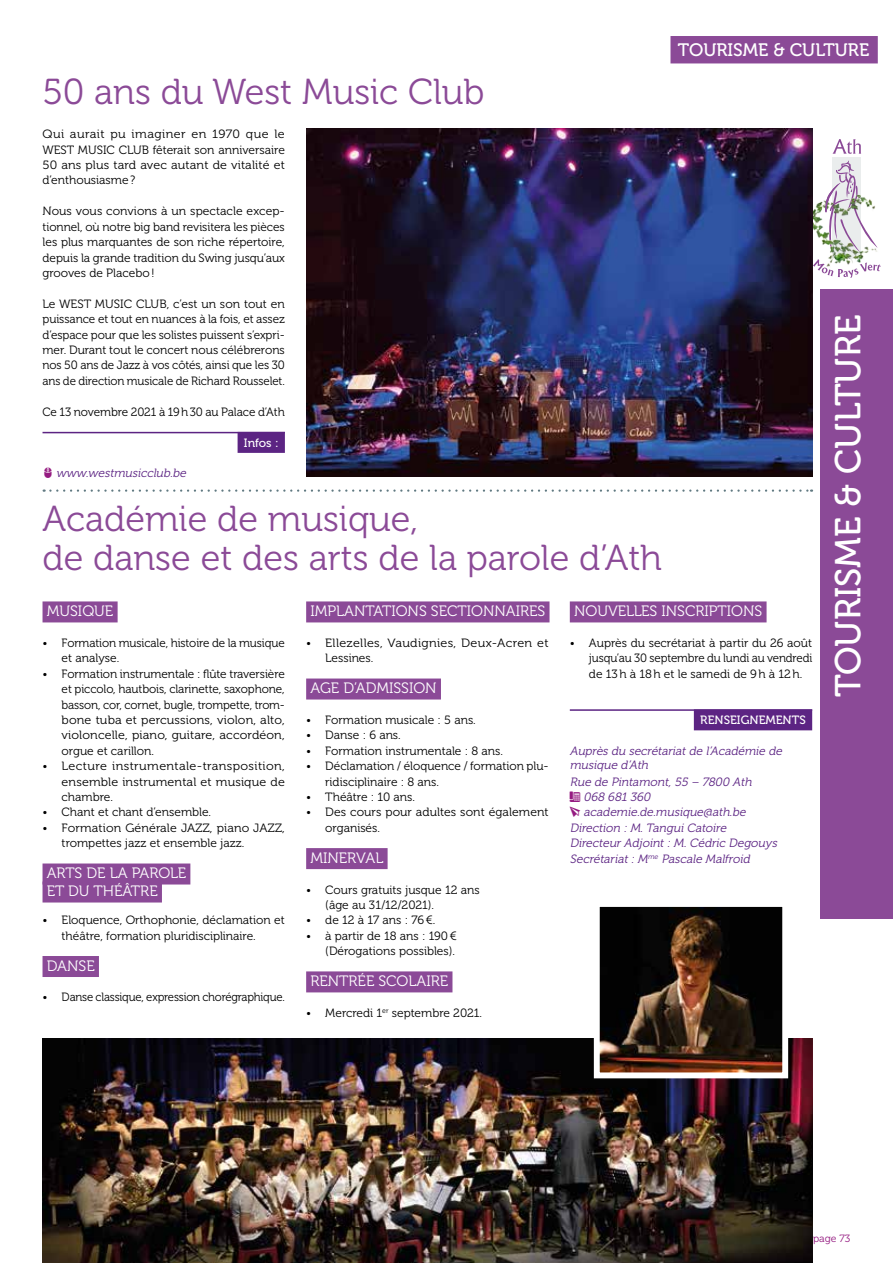
<style>
.page{position:relative;width:893px;height:1263px;background:#fff}
.page>*{position:absolute;margin:0;border:0;box-sizing:border-box;transform-origin:0 0}
.t1{font:36px/39px "Museo 300";color:#8b4a97}
.t2{font:36px "Museo 500";color:#fff}
.t3{font:18px "Museo 500";color:#fff}
.t4{font:15px/18px "Museo 300";color:#fff}
.t5{font:12px/15.5px "Museo 300";color:#000}
.t6{font:italic 12px/14.4px "Museo 300";color:#5c2483}
.t7{font:12px/15.5px "Museo 300";color:#000;text-align:justify;scale:1.05 1}
.t8{font:12px/15.5px "Museo 300";letter-spacing:.025em;color:#000;scale:1.05 1}
.t9{font:12px "Museo 300";color:#000;scale:.95 1}
.t10{font:12px "Museo 500";color:#fff}
.s1{font-family:"Museo 100"}
</style>
<div class="page">
<div style="left:670px;top:36px;width:208px;height:27px;background:#8b4a97"></div>
<div style="left:821px;top:289px;width:72px;height:629px;background:#8b4a97"></div>
<div style="left:832px;top:157px;width:29px;height:101px;background:#eaeded"></div>
<img style="left:812px;top:193px;width:66px;height:75px">
<svg style="left:825px;top:160px;width:52px;height:93px"></svg>
<svg style="left:813px;top:259px;width:68px;height:19px"></svg>
<svg style="left:832px;top:139px;width:29px;height:15px"></svg>
<img style="left:43px;top:1039px;width:769px;height:224px">
<div style="left:238px;top:432px;width:47px;height:21px;background:#5c2483"></div>
<hr style="left:43px;top:432px;width:242px;height:1px;background:#5c2483">
<svg style="left:44px;top:489px;width:768px;height:3px"></svg>
<div style="left:43px;top:601px;width:75px;height:21px;background:#8b4a97"></div>
<div style="left:43px;top:863px;width:147px;height:21px;background:#8b4a97"></div>
<div style="left:43px;top:881px;width:119px;height:21px;background:#8b4a97"></div>
<div style="left:43px;top:956px;width:56px;height:21px;background:#8b4a97"></div>
<div style="left:306px;top:601px;width:243px;height:21px;background:#8b4a97"></div>
<div style="left:306px;top:678px;width:135px;height:21px;background:#8b4a97"></div>
<div style="left:306px;top:848px;width:82px;height:21px;background:#8b4a97"></div>
<div style="left:306px;top:971px;width:146px;height:21px;background:#8b4a97"></div>
<div style="left:570px;top:601px;width:197px;height:21px;background:#8b4a97"></div>
<div style="left:694px;top:709px;width:118px;height:21px;background:#5c2483"></div>
<hr style="left:570px;top:709px;width:242px;height:2px;background:#5c2483">
<img style="left:306px;top:129px;width:506px;height:347px">
<img style="left:591px;top:906px;width:200px;height:175px">
<h2 class="t3" style="left:678px;top:40px;width:193px">TOURISME &amp; CULTURE</h2>
<h1 class="t1" style="left:43px;top:72px;width:444px">50 ans du West Music Club</h1>
<p class="t7" style="left:43px;top:127px;width:232px">Qui aurait pu imaginer en 1970 que le WEST MUSIC CLUB fêterait son anniversaire 50 ans plus tard avec autant de vitalité et d’enthousiasme?</p>
<p class="t5" style="left:43px;top:204px;width:244px;text-align:justify">Nous vous convions à un spectacle excep&shy;tionnel, où notre big band revisitera les pièces les plus marquantes de son riche répertoire, depuis la grande tradition du Swing jusqu’aux grooves de Placebo!</p>
<p class="t5" style="left:43px;top:296px;width:244px;text-align:justify">Le WEST MUSIC CLUB, c’est un son tout en puissance et tout en nuances à la fois, et assez d’espace pour que les solistes puissent s’expri&shy;mer. Durant tout le concert nous célébrerons nos 50 ans de Jazz à vos côtés, ainsi que les 30 ans de direction musicale de Richard Rousselet.</p>
<p class="t5" style="left:43px;top:404px;width:244px">Ce 13 novembre 2021 à 19h30 au Palace d’Ath</p>
<p class="t10" style="left:244px;top:436px;width:36px">Infos :</p>
<p class="t6" style="left:56px;top:466px;width:134px">www.westmusicclub.be</p>
<h1 class="t1" style="left:43px;top:500px;width:621px">Académie de musique,<br>de danse et des arts de la parole d’Ath</h1>
<p class="t4" style="left:47px;top:602px;width:68px">MUSIQUE</p>
<p class="t5" style="left:62px;top:635px;width:225px;text-indent:-19px"><span class="s1">•</span> Formation musicale, histoire de la musique et analyse.</p>
<p class="t5" style="left:62px;top:666px;width:225px;text-align:justify;text-indent:-19px"><span class="s1">•</span> Formation instrumentale : flûte traversière et piccolo, hautbois, clarinette, saxophone, basson, cor, cornet, bugle, trompette, trom&shy;bone tuba et percussions, violon, alto, violoncelle, piano, guitare, accordéon, orgue et carillon.</p>
<p class="t7" style="left:62px;top:759px;width:214px;text-indent:-19px"><span class="s1">•</span> Lecture instrumentale-transposition, ensemble instrumental et musique de chambre.</p>
<p class="t5" style="left:43px;top:805px;width:170px"><span class="s1">•</span> Chant et chant d’ensemble.</p>
<p class="t5" style="left:62px;top:820px;width:225px;text-indent:-19px"><span class="s1">•</span> Formation Générale JAZZ, piano JAZZ, trompettes jazz et ensemble jazz.</p>
<p class="t4" style="left:47px;top:864px;width:141px">ARTS DE LA PAROLE<br>ET DU THÉÂTRE</p>
<p class="t5" style="left:62px;top:913px;width:225px;text-indent:-19px"><span class="s1">•</span> Eloquence, Orthophonie, déclamation et théâtre, formation pluridisciplinaire.</p>
<p class="t4" style="left:47px;top:957px;width:49px">DANSE</p>
<p class="t9" style="left:43px;top:991px;width:257px"><span class="s1">•</span> Danse classique, expression chorégraphique.</p>
<p class="t4" style="left:310px;top:602px;width:236px">IMPLANTATIONS SECTIONNAIRES</p>
<p class="t8" style="left:325px;top:635px;width:214px;text-indent:-19px"><span class="s1">•</span> Ellezelles, Vaudignies, Deux-Acren et<br>Lessines.</p>
<p class="t4" style="left:310px;top:679px;width:128px">AGE D’ADMISSION</p>
<p class="t5" style="left:306px;top:712px;width:171px"><span class="s1">•</span> Formation musicale : 5 ans.</p>
<p class="t5" style="left:306px;top:728px;width:96px"><span class="s1">•</span> Danse : 6 ans.</p>
<p class="t5" style="left:306px;top:743px;width:198px"><span class="s1">•</span> Formation instrumentale : 8 ans.</p>
<p class="t5" style="left:325px;top:759px;width:225px;text-indent:-19px"><span class="s1">•</span> Déclamation / éloquence / formation plu&shy;ridisciplinaire : 8 ans.</p>
<p class="t5" style="left:306px;top:789px;width:110px"><span class="s1">•</span> Théâtre : 10 ans.</p>
<p class="t5" style="left:325px;top:805px;width:225px;text-indent:-19px"><span class="s1">•</span> Des cours pour adultes sont également organisés.</p>
<p class="t4" style="left:310px;top:849px;width:74px">MINERVAL</p>
<p class="t5" style="left:325px;top:882px;width:156px;text-indent:-19px"><span class="s1">•</span> Cours gratuits jusque 12 ans (âge au 31/12/2021).</p>
<p class="t5" style="left:306px;top:913px;width:131px"><span class="s1">•</span> de 12 à 17 ans : 76€.</p>
<p class="t5" style="left:306px;top:928px;width:152px;text-align:right"><span class="s1">•</span> à partir de 18 ans : 190€ (Dérogations possibles).</p>
<p class="t4" style="left:310px;top:972px;width:139px">RENTRÉE SCOLAIRE</p>
<p class="t5" style="left:306px;top:1005px;width:178px"><span class="s1">•</span> Mercredi 1<sup>er</sup> septembre 2021.</p>
<p class="t4" style="left:574px;top:602px;width:190px">NOUVELLES INSCRIPTIONS</p>
<p class="t5" style="left:589px;top:635px;width:225px;text-align:justify;text-indent:-19px"><span class="s1">•</span> Auprès du secrétariat à partir du 26 août jusqu’au 30 septembre du lundi au vendredi de 13h à 18h et le samedi de 9h à 12h.</p>
<p class="t10" style="left:700px;top:713px;width:107px">RENSEIGNEMENTS</p>
<p class="t6" style="left:570px;top:744px;width:216px">Auprès du secrétariatde l’Académie de musique d’Ath</p>
<p class="t6" style="left:570px;top:774px;width:186px">Rue de Pintamont,55 – 7800 Ath</p>
<p class="t6" style="left:584px;top:790px;width:71px">068 681 360</p>
<p class="t6" style="left:584px;top:805px;width:166px">academie.de.musique@ath.be</p>
<p class="t6" style="left:570px;top:821px;width:161px">Direction :M.TanguiCatoire</p>
<p class="t6" style="left:570px;top:836px;width:211px">DirecteurAdj oint :M.Cédric Degouys</p>
<p class="t6" style="left:570px;top:852px;width:184px">Secrétariat :M<sup>me</sup> Pascale Malfroid</p>
<h1 class="t2" style="left:828px;top:697px;width:384px;rotate:-90deg">TOURISME &amp; CULTURE</h1>
</div>
